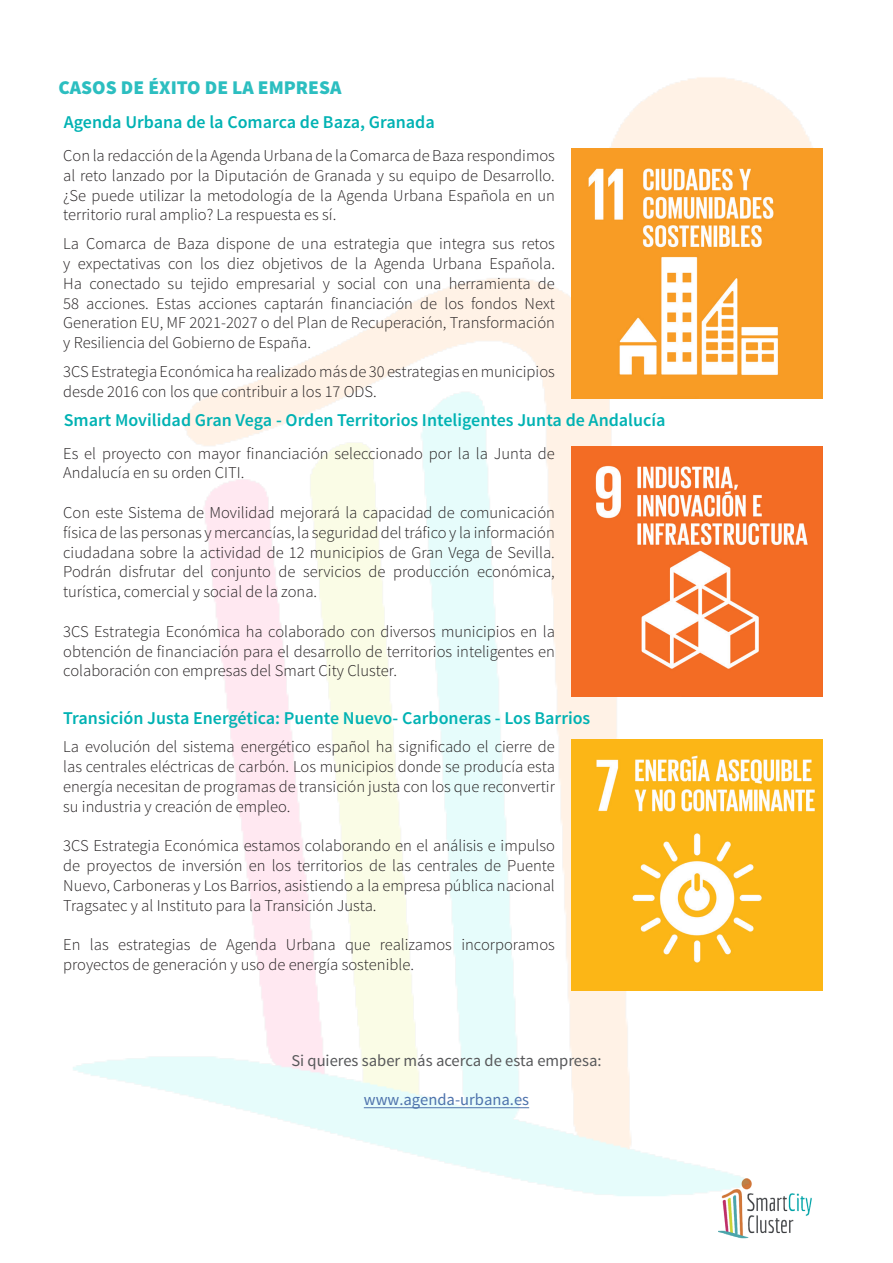
<style>
.page{position:relative;width:893px;height:1263px;background:#fff}
.page>*{position:absolute;margin:0;border:0;box-sizing:border-box;transform-origin:0 0}
.t1{font:900 19.5px "Source Sans Pro";color:#2cbec0}
.t2{font:600 18px "Source Sans Pro";color:#00b2b3}
.t3{font:300 16.5px/19.8px "Source Sans Pro";color:#231f20;text-align:justify}
.t4{font:16.5px "Source Sans Pro";color:#57585a}
.t5{font:16.5px "Source Sans Pro";color:#4d72ac}
</style>
<div class="page">
<img style="left:718px;top:1199px;width:94px;height:40px">
<img style="left:73px;top:77px;width:750px;height:1122px">
<img style="left:572px;top:149px;width:250px;height:250px">
<img style="left:572px;top:446px;width:250px;height:250px">
<img style="left:572px;top:740px;width:250px;height:250px">
<hr style="left:364px;top:1107px;width:165px;height:1px;background:#4d72ac">
<p class="t1" style="left:58px;top:75px;width:284px">CASOS DE ÉXITO DE LA EMPRESA</p>
<p class="t2" style="left:64px;top:110px;width:373px">Agenda Urbana de la Comarca de Baza, Granada</p>
<p class="t3" style="left:63px;top:146px;width:493px">Con la redacción de la Agenda Urbana de la Comarca de Baza respondimos al reto lanzado por la Diputación de Granada y su equipo de Desarrollo. ¿Se puede utilizar la metodología de la Agenda Urbana Española en un territorio rural amplio? La respuesta es sí.</p>
<p class="t3" style="left:63px;top:234px;width:493px">La Comarca de Baza dispone de una estrategia que integra sus retos y expectativas con los diez objetivos de la Agenda Urbana Española.<br>Ha conectado su tejido empresarial y social con una herramienta de 58 acciones. Estas acciones captarán financiación de los fondos Next Generation EU, MF 2021-2027 o del Plan de Recuperación, Transformación y Resiliencia del Gobierno de España.</p>
<p class="t3" style="left:63px;top:362px;width:493px">3CS Estrategia Económica ha realizado más de 30 estrategias en municipios desde 2016 con los que contribuir a los 17 ODS.</p>
<p class="t2" style="left:64px;top:409px;width:603px">Smart Movilidad Gran Vega - Orden Territorios Inteligentes Junta de Andalucía</p>
<p class="t3" style="left:63px;top:443px;width:493px">Es el proyecto con mayor financiación seleccionado por la la Junta de<br>Andalucía en su orden CITI.</p>
<p class="t3" style="left:63px;top:503px;width:493px">Con este Sistema de Movilidad mejorará la capacidad de comunicación física de las personas y mercancías, la seguridad del tráfico y la información ciudadana sobre la actividad de 12 municipios de Gran Vega de Sevilla.<br>Podrán disfrutar del conjunto de servicios de producción económica, turística, comercial y social de la zona.</p>
<p class="t3" style="left:63px;top:622px;width:493px">3CS Estrategia Económica ha colaborado con diversos municipios en la obtención de financiación para el desarrollo de territorios inteligentes en colaboración con empresas del Smart City Cluster.</p>
<p class="t2" style="left:63px;top:706px;width:529px">Transición Justa Energética: Puente Nuevo- Carboneras - Los Barrios</p>
<p class="t3" style="left:63px;top:737px;width:493px">La evolución del sistema energético español ha significado el cierre de las centrales eléctricas de carbón. Los municipios donde se producía esta energía necesitan de programas de transición justa con los que reconvertir su industria y creación de empleo.</p>
<p class="t3" style="left:63px;top:836px;width:493px">3CS Estrategia Económica estamos colaborando en el análisis e impulso de proyectos de inversión en los territorios de las centrales de Puente Nuevo, Carboneras y Los Barrios, asistiendo a la empresa pública nacional Tragsatec y al Instituto para la Transición Justa.</p>
<p class="t3" style="left:63px;top:935px;width:493px">En las estrategias de Agenda Urbana que realizamos incorporamos proyectos de generación y uso de energía sostenible.</p>
<p class="t4" style="left:291px;top:1050px;width:312px">Si quieres saber más acerca de esta empresa:</p>
<p class="t5" style="left:364px;top:1089px;width:167px">www.agenda-urbana.es</p>
</div>
